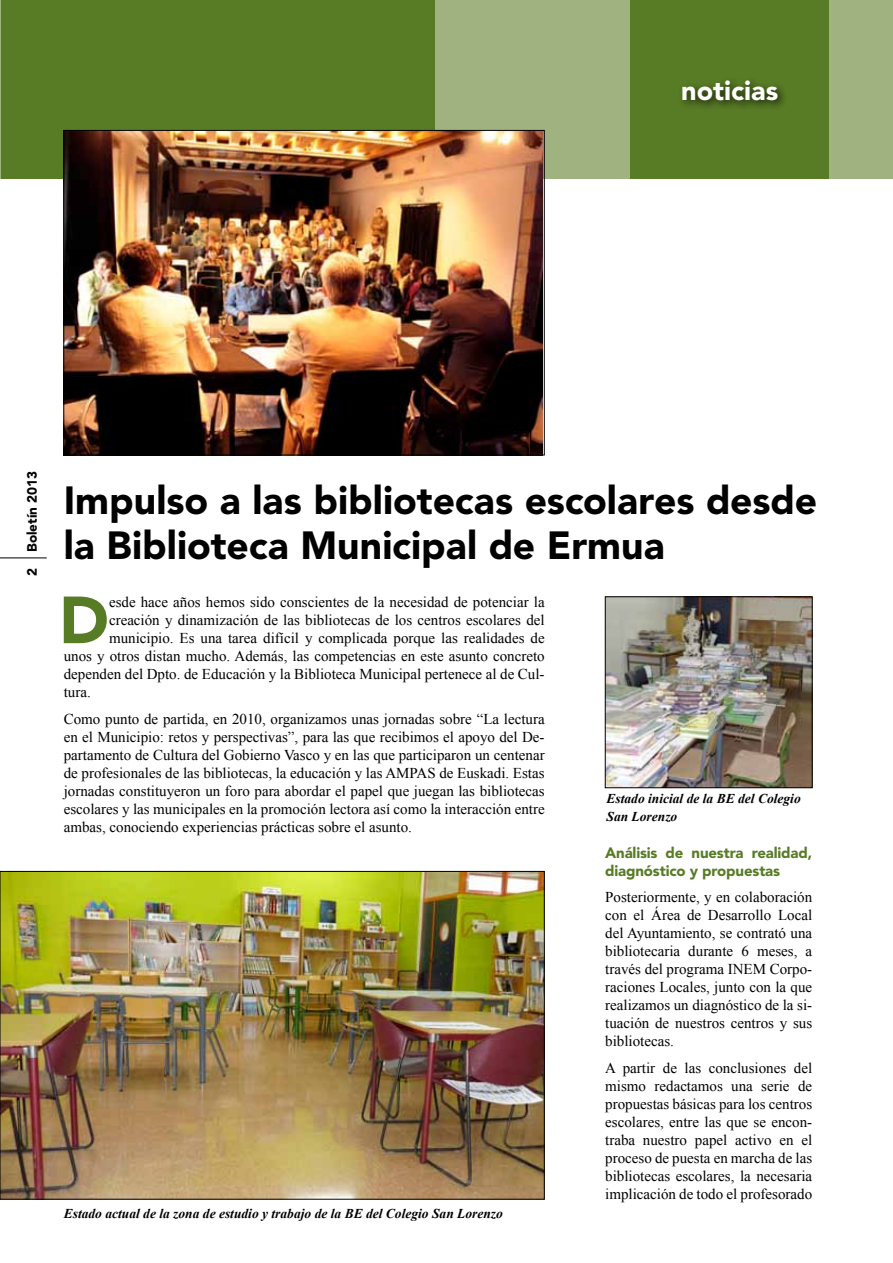
<style>
.page{position:relative;width:893px;height:1263px;background:#fff}
.page>*{position:absolute;margin:0;border:0;box-sizing:border-box;transform-origin:0 0}
.t1{font:900 65.85px "Avenir LT Std";color:#587b26}
.t2{font:900 39px/45px "Avenir LT Std";color:#000}
.t3{font:900 27px "Avenir LT Std";color:#fff}
.t4{font:15px/18px "Times New Roman";color:#000;text-align:justify}
.t5{font:900 15px/18px "Avenir LT Std";letter-spacing:-.01em;color:#587b26}
.t6{font:italic 700 13.5px/18px "Times New Roman";color:#000}
.t7{font:900 13.5px "Avenir LT Std";color:#000}
</style>
<div class="page">
<hr style="left:0;top:557px;width:47px;height:1px;background:#000">
<div style="left:0;top:0;width:893px;height:179px;background:#a0b27f"></div>
<div style="left:630px;top:0;width:199px;height:179px;background:#587b26"></div>
<div style="left:678px;top:76px;width:110px;height:35px;background:#000;opacity:.75"></div>
<div style="left:1px;top:0;width:434px;height:179px;background:#587b26"></div>
<img style="left:607px;top:598px;width:204px;height:188px">
<div style="left:605px;top:596px;width:208px;height:192px;border:1px solid #000"></div>
<img style="left:2px;top:873px;width:541px;height:324px">
<img style="left:65px;top:132px;width:478px;height:321px">
<div style="left:63px;top:130px;width:482px;height:325px;border:1px solid #000"></div>
<h3 class="t3" style="left:681px;top:74px;width:99px">noticias</h3>
<p class="t7" style="left:24px;top:576px;width:106px;rotate:-90deg">2 Boletín 2013</p>
<h2 class="t2" style="left:64px;top:478px;width:755px">Impulso a las bibliotecas escolares desde la Biblioteca Municipal de Ermua</h2>
<h1 class="t1" style="left:59px;top:580px;width:51px">D</h1>
<p class="t4" style="left:109px;top:593px;width:437px">esde hace años hemos sido conscientes de la necesidad de potenciar la</p>
<p class="t4" style="left:109px;top:611px;width:437px">creación y dinamización de las bibliotecas de los centros escolares del</p>
<p class="t4" style="left:109px;top:629px;width:437px">municipio. Es una tarea difícil y complicada porque las realidades de</p>
<p class="t4" style="left:64px;top:647px;width:482px">unos y otros distan mucho. Además, las competencias en este asunto concreto</p>
<p class="t4" style="left:64px;top:665px;width:482px">dependen del Dpto. de Educación y la Biblioteca Municipal pertenece al de Cul-</p>
<p class="t4" style="left:64px;top:683px;width:29px">tura.</p>
<p class="t4" style="left:64px;top:709px;width:482px">Como punto de partida, en 2010, organizamos unas jornadas sobre “La lectura en el Municipio: retos y perspectivas”, para las que recibimos el apoyo del De&shy;partamento de Cultura del Gobierno Vasco y en las que participaron un centenar de profesionales de las bibliotecas, la educación y las AMPAS de Euskadi. Estas jornadas constituyeron un foro para abordar el papel que juegan las bibliotecas escolares y las municipales en la promoción lectora así como la interacción entre ambas, conociendo experiencias prácticas sobre el asunto.</p>
<p class="t6" style="left:606px;top:789px;width:196px">Estado inicial de la BE del Colegio<br>San Lorenzo</p>
<p class="t6" style="left:64px;top:1204px;width:441px">Estado actual de la zona de estudio y trabajo de la BE del Colegio San Lorenzo</p>
<p class="t5" style="left:605px;top:843px;width:208px">Análisis de nuestra realidad, diagnóstico y propuestas</p>
<p class="t4" style="left:605px;top:888px;width:208px">Posteriormente, y en colaboración con el Área de Desarrollo Local del Ayuntamiento, se contrató una bibliotecaria durante 6 meses, a través del programa INEM Corpo&shy;raciones Locales, junto con la que realizamos un diagnóstico de la si&shy;tuación de nuestros centros y sus bibliotecas.</p>
<p class="t4" style="left:605px;top:1059px;width:208px">A partir de las conclusiones del mismo redactamos una serie de propuestas básicas para los centros escolares, entre las que se encon&shy;traba nuestro papel activo en el proceso de puesta en marcha de las bibliotecas escolares, la necesaria implicación de todo el profesorado</p>
</div>
